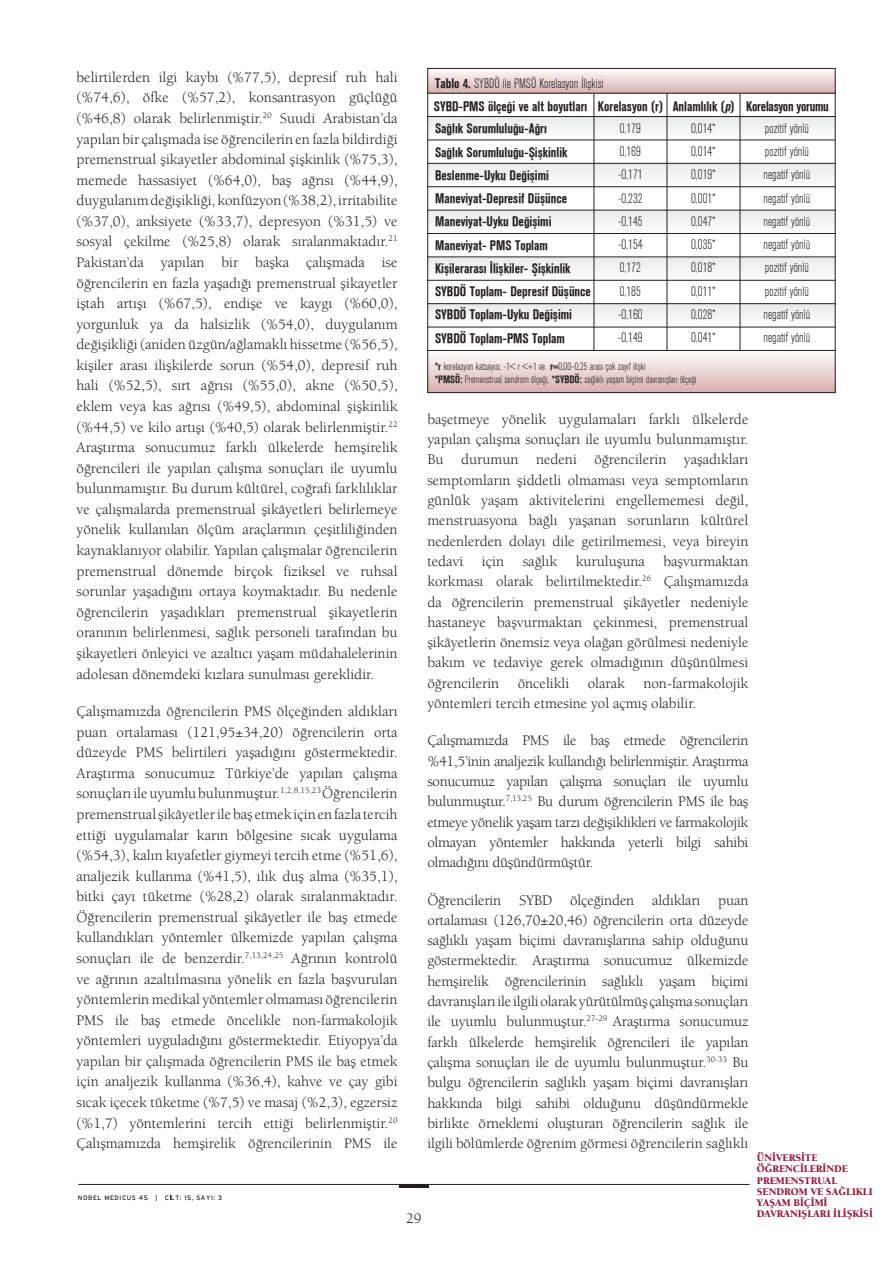
<style>
.page{position:relative;width:893px;height:1263px;background:#fff}
.page>*{position:absolute;margin:0;border:0;box-sizing:border-box;transform-origin:0 0}
.t1{font:15px/20.5px "Berkeley Book Tr";color:#231f20;text-align:justify}
.t2{font:13.5px "Akzidenz Grotesk BE Bold Cn";color:#231f20}
.t3{font:13.5px "Akzidenz Grotesk BE Light Cn";color:#231f20}
.t4{font:13.5px "Akzidenz Grotesk BE Bold Cn";letter-spacing:-.02em;color:#231f20}
.t5{font:10.5px "Akzidenz Grotesk BE Light Cn";color:#231f20}
.t6{font:10.5px/11.2px "Berkeley Black Tr";letter-spacing:-.01em;color:#941738}
.t7{font:6.45px "Interstate";letter-spacing:.09em;color:#231f20}
.s1{font-family:"Akzidenz Grotesk BE Bold Cn"}
.s2{font-style:italic}
</style>
<div class="page">
<hr style="left:78px;top:1184px;width:672px;height:1px;background:#231f20">
<hr style="left:399px;top:1184px;width:29px;height:4px;background:#231f20">
<svg style="left:429px;top:71px;width:405px;height:22px;background:#e6d0cf"></svg>
<div style="left:427px;top:117px;width:409px;height:23px;background:#f3f4f4"></div>
<div style="left:427px;top:163px;width:409px;height:24px;background:#f3f3f4"></div>
<div style="left:427px;top:210px;width:409px;height:23px;background:#f3f3f4"></div>
<div style="left:427px;top:257px;width:409px;height:23px;background:#f3f3f4"></div>
<div style="left:427px;top:304px;width:409px;height:23px;background:#f3f4f4"></div>
<hr style="left:594px;top:93px;width:1px;height:257px;background:#231f20">
<hr style="left:740px;top:93px;width:1px;height:257px;background:#231f20">
<hr style="left:667px;top:93px;width:1px;height:257px;background:#231f20">
<div style="left:427px;top:350px;width:409px;height:43px;background:linear-gradient(to bottom,#fff,#d6aeab)"></div>
<hr style="left:427px;top:116px;width:409px;height:1px;background:#231f20">
<hr style="left:427px;top:93px;width:409px;height:1px;background:#231f20">
<hr style="left:427px;top:140px;width:409px;height:1px;background:#231f20">
<hr style="left:427px;top:163px;width:409px;height:1px;background:#231f20">
<hr style="left:427px;top:186px;width:409px;height:1px;background:#231f20">
<hr style="left:427px;top:210px;width:409px;height:1px;background:#231f20">
<hr style="left:427px;top:233px;width:409px;height:1px;background:#231f20">
<hr style="left:427px;top:256px;width:409px;height:1px;background:#231f20">
<hr style="left:427px;top:280px;width:409px;height:1px;background:#231f20">
<hr style="left:427px;top:303px;width:409px;height:1px;background:#231f20">
<hr style="left:427px;top:327px;width:409px;height:1px;background:#231f20">
<hr style="left:427px;top:350px;width:409px;height:1px;background:#231f20">
<div style="left:427px;top:68px;width:409px;height:325px;border:1px solid #231f20"></div>
<p class="t1" style="left:77px;top:67px;width:323px">belirtilerden ilgi kaybı (%77,5), depresif ruh hali (%74,6), öfke (%57,2), konsantrasyon güçlüğü (%46,8) olarak belirlenmiştir.<sup>20</sup> Suudi Arabistan’da yapılan bir çalışmada ise öğrencilerin en fazla bildirdiği premenstrual şikayetler abdominal şişkinlik (%75,3), memede hassasiyet (%64,0), baş ağrısı (%44,9), duygulanım değişikliği, konfüzyon (%38,2), irritabilite (%37,0), anksiyete (%33,7), depresyon (%31,5) ve sosyal çekilme (%25,8) olarak sıralanmaktadır.<sup>21<br></sup>Pakistan’da yapılan bir başka çalışmada ise öğrencilerin en fazla yaşadığı premenstrual şikayetler iştah artışı (%67,5), endişe ve kaygı (%60,0), yorgunluk ya da halsizlik (%54,0), duygulanım değişikliği (aniden üzgün/ağlamaklı hissetme (%56,5), kişiler arası ilişkilerde sorun (%54,0), depresif ruh hali (%52,5), sırt ağrısı (%55,0), akne (%50,5), eklem veya kas ağrısı (%49,5), abdominal şişkinlik (%44,5) ve kilo artışı (%40,5) olarak belirlenmiştir.<sup>22<br></sup>Araştırma sonucumuz farklı ülkelerde hemşirelik öğrencileri ile yapılan çalışma sonuçları ile uyumlu bulunmamıştır. Bu durum kültürel, coğrafi farklılıklar ve çalışmalarda premenstrual şikâyetleri belirlemeye yönelik kullanılan ölçüm araçlarının çeşitliliğinden kaynaklanıyor olabilir. Yapılan çalışmalar öğrencilerin premenstrual dönemde birçok fiziksel ve ruhsal sorunlar yaşadığını ortaya koymaktadır. Bu nedenle öğrencilerin yaşadıkları premenstrual şikayetlerin oranının belirlenmesi, sağlık personeli tarafından bu şikayetleri önleyici ve azaltıcı yaşam müdahalelerinin adolesan dönemdeki kızlara sunulması gereklidir.</p>
<p class="t1" style="left:77px;top:701px;width:323px">Çalışmamızda öğrencilerin PMS ölçeğinden aldıkları puan ortalaması (121,95±34,20) öğrencilerin orta düzeyde PMS belirtileri yaşadığını göstermektedir.<br>Araştırma sonucumuz Türkiye’de yapılan çalışma sonuçları ile uyumlu bulunmuştur.<sup>1,2,8,15,23</sup> Öğrencilerin premenstrual şikâyetler ile baş etmek için en fazla tercih ettiği uygulamalar karın bölgesine sıcak uygulama (%54,3), kalın kıyafetler giymeyi tercih etme (%51,6), analjezik kullanma (%41,5), ılık duş alma (%35,1), bitki çayı tüketme (%28,2) olarak sıralanmaktadır.<br>Öğrencilerin premenstrual şikâyetler ile baş etmede kullandıkları yöntemler ülkemizde yapılan çalışma sonuçları ile de benzerdir.<sup>7,13,24,25</sup> Ağrının kontrolü ve ağrının azaltılmasına yönelik en fazla başvurulan yöntemlerin medikal yöntemler olmaması öğrencilerin PMS ile baş etmede öncelikle non-farmakolojik yöntemleri uyguladığını göstermektedir. Etiyopya’da yapılan bir çalışmada öğrencilerin PMS ile baş etmek için analjezik kullanma (%36,4), kahve ve çay gibi sıcak içecek tüketme (%7,5) ve masaj (%2,3), egzersiz (%1,7) yöntemlerini tercih ettiği belirlenmiştir.<sup>20<br></sup>Çalışmamızda hemşirelik öğrencilerinin PMS ile</p>
<p class="t7" style="left:78px;top:1194px;width:146px">NOBEL MEDICUS 45 | C LT: 15, SAYI: 3</p>
<p class="t3" style="left:435px;top:76px;width:170px"><span class="s1">Tablo 4.</span> SYBDÖ ile PMSÖ Korelasyon İlişkisi</p>
<p class="t2" style="left:434px;top:99px;width:155px">SYBD-PMS ölçeği ve alt boyutları</p>
<p class="t2" style="left:598px;top:99px;width:66px">Korelasyon (r)</p>
<p class="t2" style="left:673px;top:99px;width:63px">Anlamlılık (<span class="s2">p</span>)</p>
<p class="t4" style="left:746px;top:99px;width:84px">Korelasyon yorumu</p>
<p class="t2" style="left:435px;top:121px;width:113px">Sağlık Sorumluluğu-Ağrı</p>
<p class="t2" style="left:435px;top:144px;width:134px">Sağlık Sorumluluğu-Şişkinlik</p>
<p class="t2" style="left:435px;top:167px;width:115px">Beslenme-Uyku Değişimi</p>
<p class="t2" style="left:435px;top:191px;width:133px">Maneviyat-Depresif Düşünce</p>
<p class="t2" style="left:435px;top:214px;width:118px">Maneviyat-Uyku Değişimi</p>
<p class="t2" style="left:435px;top:237px;width:114px">Maneviyat- PMS Toplam</p>
<p class="t2" style="left:435px;top:260px;width:137px">Kişilerarası İlişkiler- Şişkinlik</p>
<p class="t2" style="left:435px;top:284px;width:157px">SYBDÖ Toplam- Depresif Düşünce</p>
<p class="t2" style="left:435px;top:307px;width:138px">SYBDÖ Toplam-Uyku Değişimi</p>
<p class="t2" style="left:435px;top:330px;width:131px">SYBDÖ Toplam-PMS Toplam</p>
<p class="t3" style="left:620px;top:121px;width:23px">0,179</p>
<p class="t3" style="left:620px;top:144px;width:23px">0,169</p>
<p class="t3" style="left:618px;top:167px;width:26px">-0,171</p>
<p class="t3" style="left:618px;top:191px;width:26px">-0,232</p>
<p class="t3" style="left:618px;top:214px;width:26px">-0,145</p>
<p class="t3" style="left:618px;top:237px;width:26px">-0,154</p>
<p class="t3" style="left:620px;top:260px;width:23px">0,172</p>
<p class="t3" style="left:620px;top:284px;width:23px">0,185</p>
<p class="t3" style="left:618px;top:307px;width:26px">-0,160</p>
<p class="t3" style="left:618px;top:330px;width:26px">-0,149</p>
<p class="t3" style="left:691px;top:121px;width:26px">0,014*</p>
<p class="t3" style="left:691px;top:144px;width:26px">0,014*</p>
<p class="t3" style="left:691px;top:167px;width:26px">0,019*</p>
<p class="t3" style="left:691px;top:191px;width:26px">0,001*</p>
<p class="t3" style="left:691px;top:214px;width:26px">0,047*</p>
<p class="t3" style="left:691px;top:237px;width:26px">0,035*</p>
<p class="t3" style="left:691px;top:260px;width:26px">0,018*</p>
<p class="t3" style="left:691px;top:284px;width:26px">0,011*</p>
<p class="t3" style="left:691px;top:307px;width:26px">0,028*</p>
<p class="t3" style="left:691px;top:330px;width:26px">0,041*</p>
<p class="t3" style="left:765px;top:121px;width:45px">pozitif yönlü</p>
<p class="t3" style="left:765px;top:144px;width:45px">pozitif yönlü</p>
<p class="t3" style="left:764px;top:167px;width:48px">negatif yönlü</p>
<p class="t3" style="left:764px;top:191px;width:48px">negatif yönlü</p>
<p class="t3" style="left:764px;top:214px;width:48px">negatif yönlü</p>
<p class="t3" style="left:764px;top:237px;width:48px">negatif yönlü</p>
<p class="t3" style="left:765px;top:260px;width:45px">pozitif yönlü</p>
<p class="t3" style="left:765px;top:284px;width:45px">pozitif yönlü</p>
<p class="t3" style="left:764px;top:307px;width:48px">negatif yönlü</p>
<p class="t3" style="left:764px;top:330px;width:48px">negatif yönlü</p>
<p class="t5" style="left:435px;top:361px;width:212px"><span class="s1">*r</span> korelasyon katsayısı, -1&lt; r &lt;+1 ve <span class="s1">r=</span>0,00–0,25 arası çok zayıf ilişki</p>
<p class="t5" style="left:435px;top:374px;width:263px"><span class="s1">*PMSÖ:</span> Premenstrual sendrom ölçeği, <span class="s1">*SYBDÖ:</span> sağlıklı yaşam biçimi davranışları ölçeği</p>
<p class="t1" style="left:427px;top:409px;width:323px">başetmeye yönelik uygulamaları farklı ülkelerde yapılan çalışma sonuçları ile uyumlu bulunmamıştır.<br>Bu durumun nedeni öğrencilerin yaşadıkları semptomların şiddetli olmaması veya semptomların günlük yaşam aktivitelerini engellememesi değil, menstruasyona bağlı yaşanan sorunların kültürel nedenlerden dolayı dile getirilmemesi, veya bireyin tedavi için sağlık kuruluşuna başvurmaktan korkması olarak belirtilmektedir.<sup>26</sup> Çalışmamızda da öğrencilerin premenstrual şikâyetler nedeniyle hastaneye başvurmaktan çekinmesi, premenstrual şikâyetlerin önemsiz veya olağan görülmesi nedeniyle bakım ve tedaviye gerek olmadığının düşünülmesi öğrencilerin öncelikli olarak non-farmakolojik yöntemleri tercih etmesine yol açmış olabilir.</p>
<p class="t1" style="left:427px;top:730px;width:323px">Çalışmamızda PMS ile baş etmede öğrencilerin %41,5’inin analjezik kullandığı belirlenmiştir. Araştırma sonucumuz yapılan çalışma sonuçları ile uyumlu bulunmuştur.<sup>7,13,25</sup> Bu durum öğrencilerin PMS ile baş etmeye yönelik yaşam tarzı değişiklikleri ve farmakolojik olmayan yöntemler hakkında yeterli bilgi sahibi olmadığını düşündürmüştür.</p>
<p class="t1" style="left:427px;top:889px;width:323px">Öğrencilerin SYBD ölçeğinden aldıkları puan ortalaması (126,70±20,46) öğrencilerin orta düzeyde sağlıklı yaşam biçimi davranışlarına sahip olduğunu göstermektedir. Araştırma sonucumuz ülkemizde hemşirelik öğrencilerinin sağlıklı yaşam biçimi davranışları ile ilgili olarak yürütülmüş çalışma sonuçları ile uyumlu bulunmuştur.<sup>27-29</sup> Araştırma sonucumuz farklı ülkelerde hemşirelik öğrencileri ile yapılan çalışma sonuçları ile de uyumlu bulunmuştur.<sup>30-33</sup> Bu bulgu öğrencilerin sağlıklı yaşam biçimi davranışları hakkında bilgi sahibi olduğunu düşündürmekle birlikte örneklemi oluşturan öğrencilerin sağlık ile ilgili bölümlerde öğrenim görmesi öğrencilerin sağlıklı</p>
<p class="t1" style="left:406px;top:1208px;width:17px">29</p>
<p class="t6" style="left:757px;top:1152px;width:118px">ÜNİVERSİTE<br>ÖĞRENCİLERİNDE<br>PREMENSTRUAL<br>SENDROM VE SAĞLIKLI<br>YAŞAM BİÇİMİ<br>DAVRANIŞLARI İLİŞKİSİ</p>
</div>
